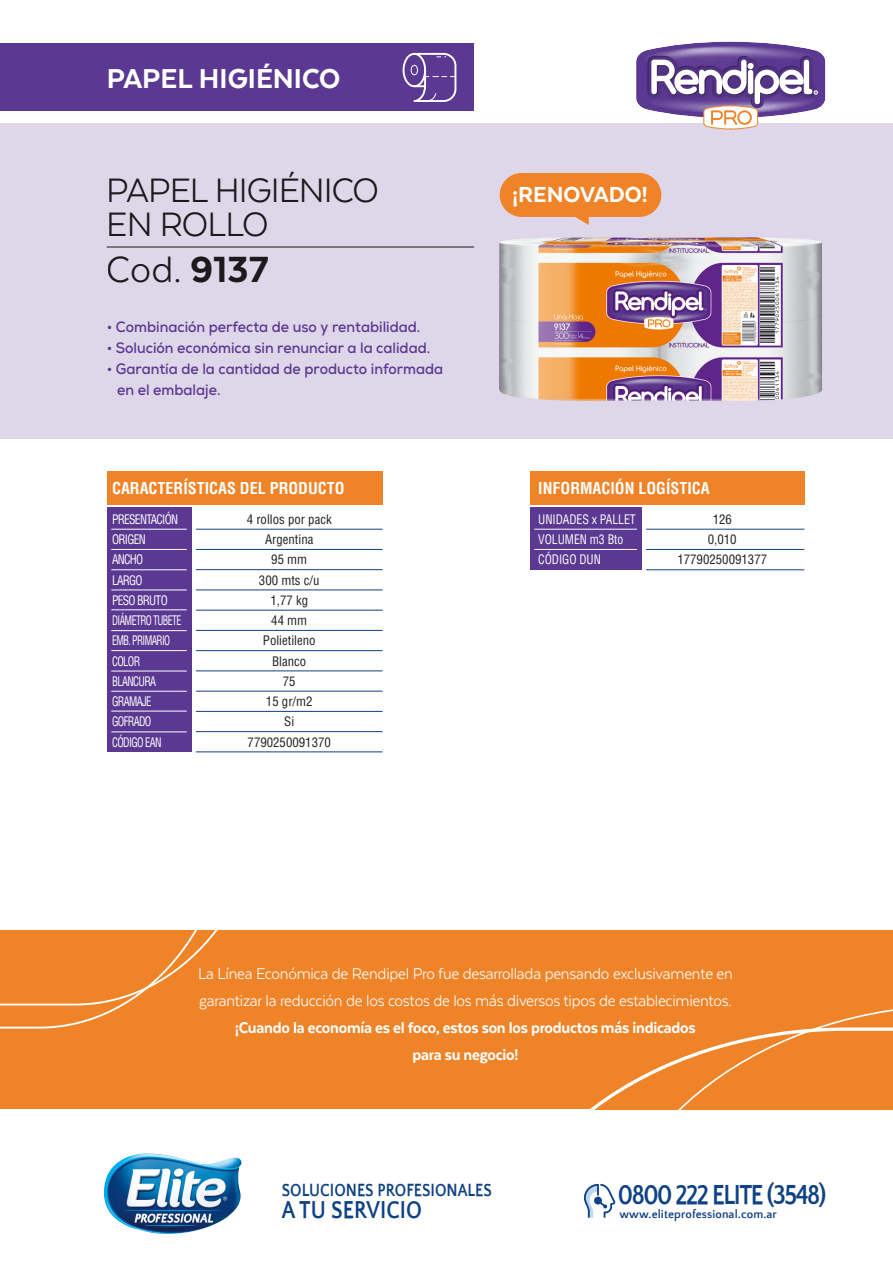
<style>
.page{position:relative;width:893px;height:1263px;background:#fff}
.page>*{position:absolute;margin:0;border:0;box-sizing:border-box;transform-origin:0 0}
.t1{font:42px "Texta";color:#221f20}
.t2{font:39px/34.5px "Texta";letter-spacing:-.025em;color:#221f20}
.t3{font:800 31.5px "Texta";color:#fff}
.t4{font:700 28.35px "Quattrocento Sans";letter-spacing:-.06em;color:#0f4185;scale:.85 1}
.t5{font:700 25.2px "Quattrocento Sans";color:#0f4185;scale:.85 1}
.t6{font:800 25.2px "Texta";color:#fff}
.t7{font:700 18.15px "Quattrocento Sans";color:#0f4185;scale:.85 1}
.t8{font:18px/27px "Texta";letter-spacing:-.015em;color:#fff;scale:.95 1}
.t9{font:800 18px/27px "Texta";letter-spacing:-.015em;color:#fff;text-align:center;scale:.95 1}
.t10{font:700 condensed 16.05px "Helvetica LT Std";color:#fff}
.t11{font:700 15px/21px "Nexa";color:#5b3891;scale:.95 1}
.t12{font:condensed 12.75px/20.2px "Helvetica LT Std";color:#221f20;text-align:center}
.t13{font:condensed 12.75px/20.2px "Helvetica LT Std";letter-spacing:-.06em;color:#fff;scale:.9 1}
.t14{font:condensed 12.75px/20.2px "Helvetica LT Std";letter-spacing:-.005em;color:#fff;scale:.92 1}
.t15{font:700 11.85px "Quattrocento Sans";letter-spacing:.01em;color:#0f4185}
.s1{font-weight:800}
</style>
<div class="page">
<div style="left:0;top:931px;width:893px;height:178px;background:#ef8328"></div>
<svg style="left:590px;top:1009px;width:303px;height:100px"></svg>
<svg style="left:0;top:931px;width:217px;height:98px"></svg>
<div style="left:0;top:123px;width:893px;height:316px;background:#ded7e9"></div>
<img style="left:499px;top:237px;width:323px;height:164px">
<hr style="left:107px;top:247px;width:367px;height:1px;background:#221f20">
<svg style="left:636px;top:41px;width:190px;height:89px"></svg>
<img style="left:103px;top:1153px;width:139px;height:81px">
<div style="left:0;top:43px;width:474px;height:68px;background:#5b3891"></div>
<div style="left:403px;top:53px;width:23px;height:34px;border:2px solid #fff;border-radius:50%"></div>
<div style="left:411px;top:65px;width:7px;height:10px;border:1px solid #fff;border-radius:50%"></div>
<svg style="left:412px;top:52px;width:45px;height:50px"></svg>
<svg style="left:584px;top:1184px;width:31px;height:34px"></svg>
<hr style="left:196px;top:529px;width:187px;height:1px;background:#0f4185">
<hr style="left:196px;top:549px;width:187px;height:1px;background:#0f4185">
<hr style="left:196px;top:569px;width:187px;height:1px;background:#0f4185">
<hr style="left:196px;top:590px;width:187px;height:1px;background:#0f4185">
<hr style="left:196px;top:610px;width:187px;height:1px;background:#0f4185">
<hr style="left:196px;top:630px;width:187px;height:1px;background:#0f4185">
<hr style="left:196px;top:650px;width:187px;height:1px;background:#0f4185">
<hr style="left:196px;top:671px;width:187px;height:1px;background:#0f4185">
<hr style="left:196px;top:691px;width:187px;height:1px;background:#0f4185">
<hr style="left:196px;top:711px;width:187px;height:1px;background:#0f4185">
<hr style="left:196px;top:731px;width:187px;height:1px;background:#0f4185">
<hr style="left:196px;top:752px;width:187px;height:1px;background:#0f4185">
<div style="left:107px;top:507px;width:84px;height:245px;background:#5b3891"></div>
<div style="left:107px;top:471px;width:276px;height:33px;background:#ef8328"></div>
<hr style="left:111px;top:529px;width:76px;height:1px;background:#fff">
<hr style="left:111px;top:549px;width:76px;height:1px;background:#fff">
<hr style="left:111px;top:569px;width:76px;height:1px;background:#fff">
<hr style="left:111px;top:589px;width:76px;height:1px;background:#fff">
<hr style="left:111px;top:609px;width:76px;height:1px;background:#fff">
<hr style="left:111px;top:630px;width:76px;height:1px;background:#fff">
<hr style="left:111px;top:650px;width:76px;height:1px;background:#fff">
<hr style="left:111px;top:671px;width:76px;height:1px;background:#fff">
<hr style="left:111px;top:691px;width:76px;height:1px;background:#fff">
<hr style="left:111px;top:711px;width:76px;height:1px;background:#fff">
<hr style="left:111px;top:731px;width:76px;height:1px;background:#fff">
<hr style="left:646px;top:529px;width:158px;height:1px;background:#0f4185">
<hr style="left:646px;top:549px;width:158px;height:1px;background:#0f4185">
<hr style="left:646px;top:569px;width:158px;height:1px;background:#0f4185">
<div style="left:530px;top:507px;width:112px;height:63px;background:#5b3891"></div>
<div style="left:530px;top:471px;width:274px;height:33px;background:#ef8328"></div>
<hr style="left:534px;top:529px;width:103px;height:1px;background:#fff">
<hr style="left:534px;top:549px;width:103px;height:1px;background:#fff">
<div style="left:500px;top:173px;width:161px;height:44px;background:#ef8328;border-radius:22px"></div>
<svg style="left:575px;top:217px;width:14px;height:8px"></svg>
<h3 class="t3" style="left:107px;top:62px;width:235px">PAPEL HIGIÉNICO</h3>
<h2 class="t2" style="left:107px;top:172px;width:274px">PAPEL HIGIÉNICO<br>EN ROLLO</h2>
<h1 class="t1" style="left:107px;top:248px;width:163px">Cod. <span class="s1">9137</span></h1>
<p class="t11" style="left:107px;top:316px;width:332px">• Combinación perfecta de uso y rentabilidad.</p>
<p class="t11" style="left:107px;top:337px;width:342px">• Solución económica sin renunciar a la calidad.</p>
<p class="t11" style="left:117px;top:358px;width:345px;text-indent:-11px">• Garantía de la cantidad de producto informada en el embalaje.</p>
<h3 class="t6" style="left:513px;top:181px;width:137px">¡RENOVADO!</h3>
<p class="t10" style="left:112px;top:478px;width:234px">CARACTERÍSTICAS DEL PRODUCTO</p>
<p class="t12" style="left:247px;top:509px;width:87px">4 rollos por pack<br>Argentina<br>95 mm<br>300 mts c/u<br>1,77 kg<br>44 mm<br>Polietileno<br>Blanco<br>75<br>15 gr/m2<br>Si<br>7790250091370</p>
<p class="t10" style="left:538px;top:478px;width:173px">INFORMACIÓN LOGÍSTICA</p>
<p class="t14" style="left:538px;top:509px;width:107px">UNIDADES x PALLET<br>VOLUMEN m3 Bto<br>CÓDIGO DUN</p>
<p class="t13" style="left:112px;top:509px;width:79px">PRESENTACIÓN<br>ORIGEN<br>ANCHO<br>LARGO<br>PESO BRUTO<br>DIÁMETRO TUBETE<br>EMB. PRIMARIO<br>COLOR<br>BLANCURA<br>GRAMAJE<br>GOFRADO<br>CÓDIGO EAN</p>
<p class="t12" style="left:677px;top:509px;width:91px">126<br>0,010<br>17790250091377</p>
<p class="t8" style="left:198px;top:960px;width:564px">La Línea Económica de Rendipel Pro fue desarrollada pensando exclusivamente en garantizar la reducción de los costos de los más diversos tipos de establecimientos.</p>
<p class="t9" style="left:235px;top:1014px;width:486px">¡Cuando la economía es el foco, estos son los productos más indicados para su negocio!</p>
<p class="t7" style="left:282px;top:1181px;width:248px">SOLUCIONES PROFESIONALES</p>
<h3 class="t5" style="left:282px;top:1196px;width:166px">A TU SERVICIO</h3>
<h3 class="t4" style="left:618px;top:1180px;width:247px">0800 222 ELITE (3548)</h3>
<p class="t15" style="left:619px;top:1208px;width:159px">www.eliteprofessional.com.ar</p>
</div>
